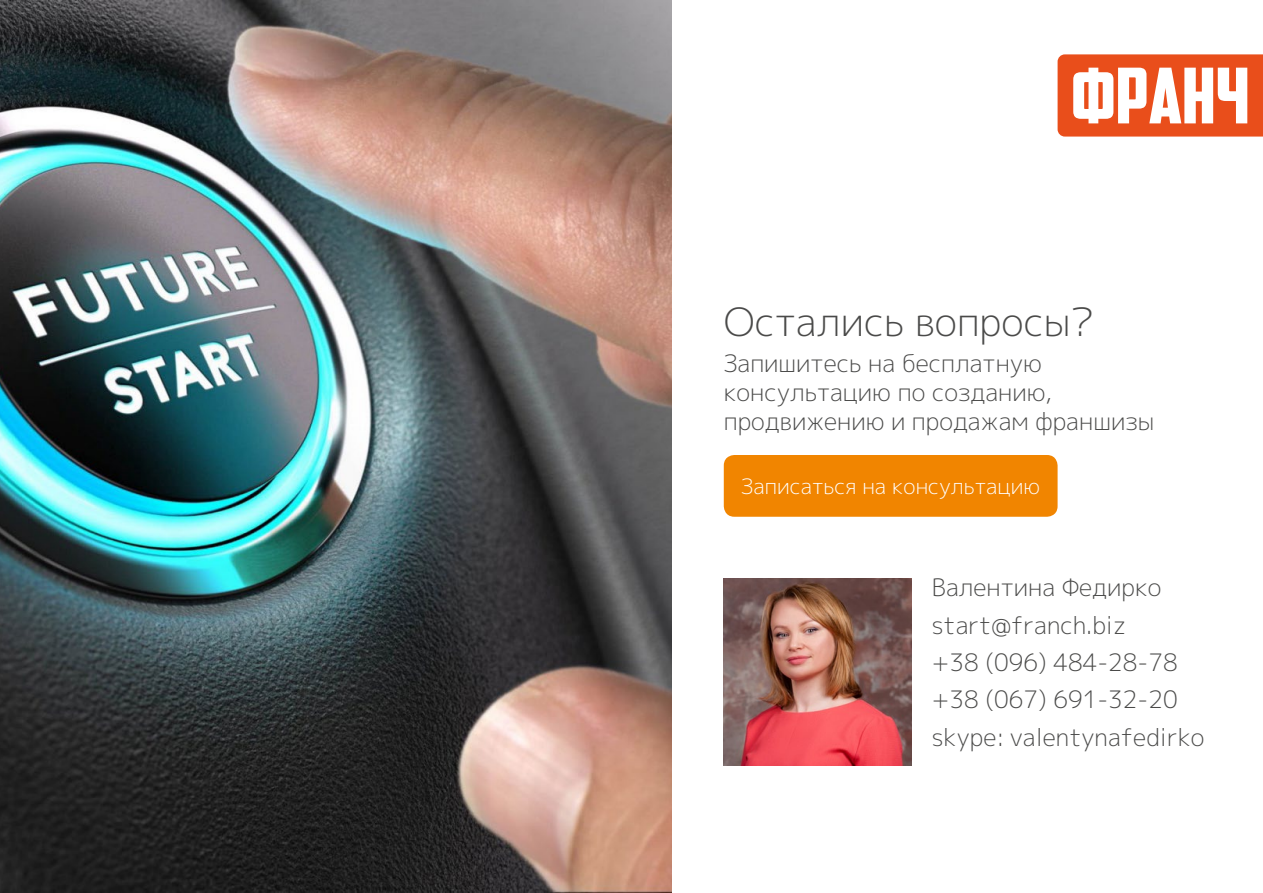
<style>
.page{position:relative;width:1263px;height:893px;background:#fff}
.page>*{position:absolute;margin:0;border:0;box-sizing:border-box;transform-origin:0 0}
.t1{font:300 39px "Mplus 1 p";color:#4a4a49}
.t2{font:300 24px/37.3px "Mplus 1 p";color:#4a4a49}
.t3{font:300 21.15px "Mplus 1 p";color:#fff}
</style>
<div class="page">
<img style="left:724px;top:578px;width:187px;height:188px">
<div style="left:724px;top:455px;width:333px;height:62px;background:#f18500;border-radius:11px"></div>
<img style="left:0;top:0;width:672px;height:893px">
<svg style="left:1057px;top:54px;width:206px;height:83px"></svg>
<h1 class="t1" style="left:724px;top:295px;width:372px">Остались вопросы?</h1>
<p class="t2" style="left:724px;top:349px;width:432px;line-height:28.8px">Запишитесь на бесплатную консультацию по созданию, продвижению и продажам франшизы</p>
<p class="t3" style="left:741px;top:471px;width:300px">Записаться на консультацию</p>
<p class="t2" style="left:932px;top:569px;width:274px">Валентина Федирко start@franch.biz<br>+38 (096) 484-28-78 +38 (067) 691-32-20 skype: valentynafedirko</p>
</div>
